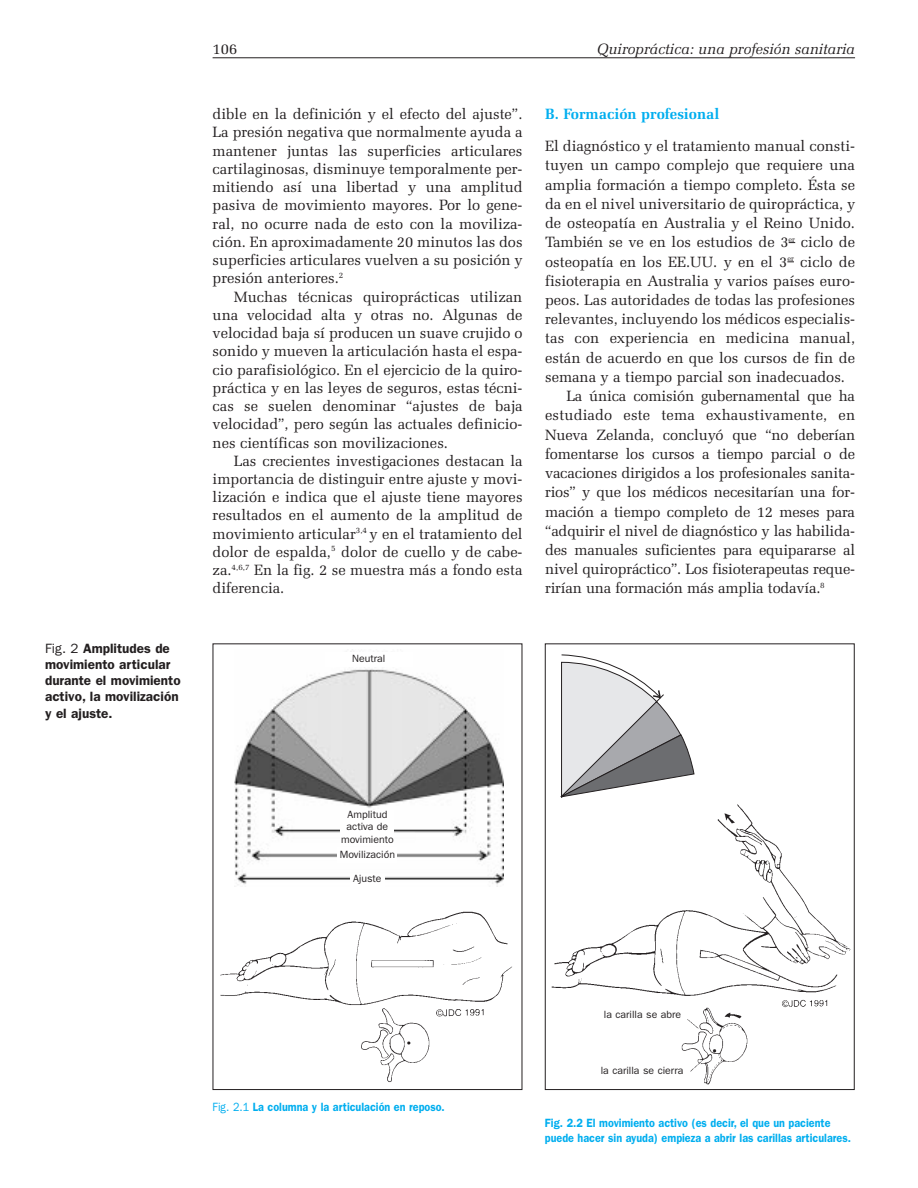
<style>
.page{position:relative;width:918px;height:1188px;background:#fff}
.page>*{position:absolute;margin:0;border:0;box-sizing:border-box;transform-origin:0 0}
.t1{font:15px/18.3px "Zapf Elliptical 711 BT";color:#231f20;text-align:justify}
.t2{font:italic 15px "Zapf Elliptical 711 BT";color:#231f20}
.t3{font:700 15px "Zapf Elliptical 711 BT";color:#00aeef}
.t4{font:600 13.5px/16.2px "Franklin Gothic";color:#231f20}
.t5{font:600 12px/15px "Franklin Gothic";color:#00aeef;scale:.9 1}
.t6{font:10.5px/12.6px "Franklin Gothic";color:#231f20;text-align:center}
.s1{font-weight:400}
</style>
<div class="page">
<hr style="left:213px;top:57px;width:642px;height:1px;background:#231f20">
<img style="left:220px;top:911px;width:292px;height:172px">
<img style="left:551px;top:804px;width:300px;height:281px">
<div style="left:545px;top:643px;width:310px;height:447px;border:1px solid #231f20"></div>
<img style="left:235px;top:651px;width:268px;height:236px">
<div style="left:554px;top:649px;width:152px;height:160px;background:#fff"></div>
<svg style="left:560px;top:654px;width:135px;height:144px"></svg>
<div style="left:325px;top:652px;width:88px;height:14px;background:#fff"></div>
<div style="left:589px;top:1011px;width:92px;height:26px;background:#fff"></div>
<div style="left:583px;top:1067px;width:100px;height:12px;background:#fff"></div>
<div style="left:350px;top:874px;width:34px;height:20px;background:#fff"></div>
<div style="left:338px;top:847px;width:59px;height:16px;background:#fff"></div>
<div style="left:341px;top:811px;width:53px;height:35px;background:#fff"></div>
<p class="t4" style="left:45px;top:641px;width:137px"><span class="s1">Fig. 2</span> Amplitudes de movimiento articular durante el movimiento activo, la movilización y el ajuste.</p>
<p class="t1" style="left:213px;top:41px;width:26px">106</p>
<p class="t2" style="left:597px;top:42px;width:259px">Quiropráctica: una profesión sanitaria</p>
<p class="t1" style="left:213px;top:106px;width:312px">dible en la definición y el efecto del ajuste”.<br>La presión negativa que normalmente ayuda a mantener juntas las superficies articulares cartilaginosas, disminuye temporalmente per&shy;mitiendo así una libertad y una amplitud pasiva de movimiento mayores. Por lo gene&shy;ral, no ocurre nada de esto con la moviliza&shy;ción. En aproximadamente 20 minutos las dos superficies articulares vuelven a su posición y presión anteriores.<sup>2</sup></p>
<p class="t1" style="left:213px;top:289px;width:312px;text-indent:21px">Muchas técnicas quiroprácticas utilizan una velocidad alta y otras no. Algunas de velocidad baja sí producen un suave crujido o sonido y mueven la articulación hasta el espa&shy;cio parafisiológico. En el ejercicio de la quiro&shy;práctica y en las leyes de seguros, estas técni&shy;cas se suelen denominar “ajustes de baja velocidad”, pero según las actuales definicio&shy;nes científicas son movilizaciones.</p>
<p class="t1" style="left:213px;top:453px;width:312px;text-indent:21px">Las crecientes investigaciones destacan la importancia de distinguir entre ajuste y movi&shy;lización e indica que el ajuste tiene mayores resultados en el aumento de la amplitud de movimiento articular<sup>3,4</sup> y en el tratamiento del dolor de espalda,<sup>5</sup> dolor de cuello y de cabe&shy;za.<sup>4,6,7</sup> En la fig. 2 se muestra más a fondo esta diferencia.</p>
<p class="t3" style="left:545px;top:108px;width:176px">B. Formación profesional</p>
<p class="t1" style="left:545px;top:138px;width:311px">El diagnóstico y el tratamiento manual consti-</p>
<p class="t1" style="left:545px;top:157px;width:311px">tuyen un campo complejo que requiere una</p>
<p class="t1" style="left:545px;top:177px;width:312px">amplia formación a tiempo completo. Ésta se</p>
<p class="t1" style="left:545px;top:196px;width:312px">da en el nivel universitario de quiropráctica, y</p>
<p class="t1" style="left:545px;top:215px;width:311px">de osteopatía en Australia y el Reino Unido.</p>
<p class="t1" style="left:545px;top:234px;width:311px">También se ve en los estudios de 3<sup>er</sup> ciclo de</p>
<p class="t1" style="left:545px;top:254px;width:311px">osteopatía en los EE.UU. y en el 3<sup>er</sup> ciclo de</p>
<p class="t1" style="left:545px;top:273px;width:311px">fisioterapia en Australia y varios países euro-</p>
<p class="t1" style="left:545px;top:292px;width:311px">peos. Las autoridades de todas las profesiones</p>
<p class="t1" style="left:545px;top:311px;width:311px">relevantes, incluyendo los médicos especialis-</p>
<p class="t1" style="left:545px;top:330px;width:312px">tas con experiencia en medicina manual,</p>
<p class="t1" style="left:545px;top:350px;width:311px">están de acuerdo en que los cursos de fin de</p>
<p class="t1" style="left:545px;top:369px;width:301px">semana y a tiempo parcial son inadecuados.</p>
<p class="t1" style="left:566px;top:388px;width:290px">La única comisión gubernamental que ha</p>
<p class="t1" style="left:545px;top:407px;width:311px">estudiado este tema exhaustivamente, en</p>
<p class="t1" style="left:545px;top:427px;width:311px">Nueva Zelanda, concluyó que “no deberían</p>
<p class="t1" style="left:545px;top:446px;width:311px">fomentarse los cursos a tiempo parcial o de</p>
<p class="t1" style="left:545px;top:465px;width:311px">vacaciones dirigidos a los profesionales sanita-</p>
<p class="t1" style="left:545px;top:484px;width:311px">rios” y que los médicos necesitarían una for-</p>
<p class="t1" style="left:545px;top:504px;width:311px">mación a tiempo completo de 12 meses para</p>
<p class="t1" style="left:545px;top:523px;width:311px">“adquirir el nivel de diagnóstico y las habilida-</p>
<p class="t1" style="left:545px;top:542px;width:311px">des manuales suficientes para equipararse al</p>
<p class="t1" style="left:545px;top:561px;width:311px">nivel quiropráctico”. Los fisioterapeutas reque-</p>
<p class="t1" style="left:545px;top:580px;width:281px">rirían una formación más amplia todavía.<sup>8</sup></p>
<p class="t6" style="left:352px;top:653px;width:35px">Neutral</p>
<p class="t6" style="left:341px;top:809px;width:54px">Amplitud activa de movimiento</p>
<p class="t6" style="left:340px;top:849px;width:57px">Movilización</p>
<p class="t6" style="left:353px;top:873px;width:30px">Ajuste</p>
<p class="t5" style="left:213px;top:1100px;width:260px"><span class="s1">Fig. 2.1</span> La columna y la articulación en reposo.</p>
<p class="t6" style="left:604px;top:1009px;width:79px">la carilla se abre</p>
<p class="t6" style="left:601px;top:1065px;width:84px">la carilla se cierra</p>
<p class="t5" style="left:545px;top:1116px;width:342px">Fig. 2.2 El movimiento activo (es decir, el que un paciente puede hacer sin ayuda) empieza a abrir las carillas articulares.</p>
</div>
